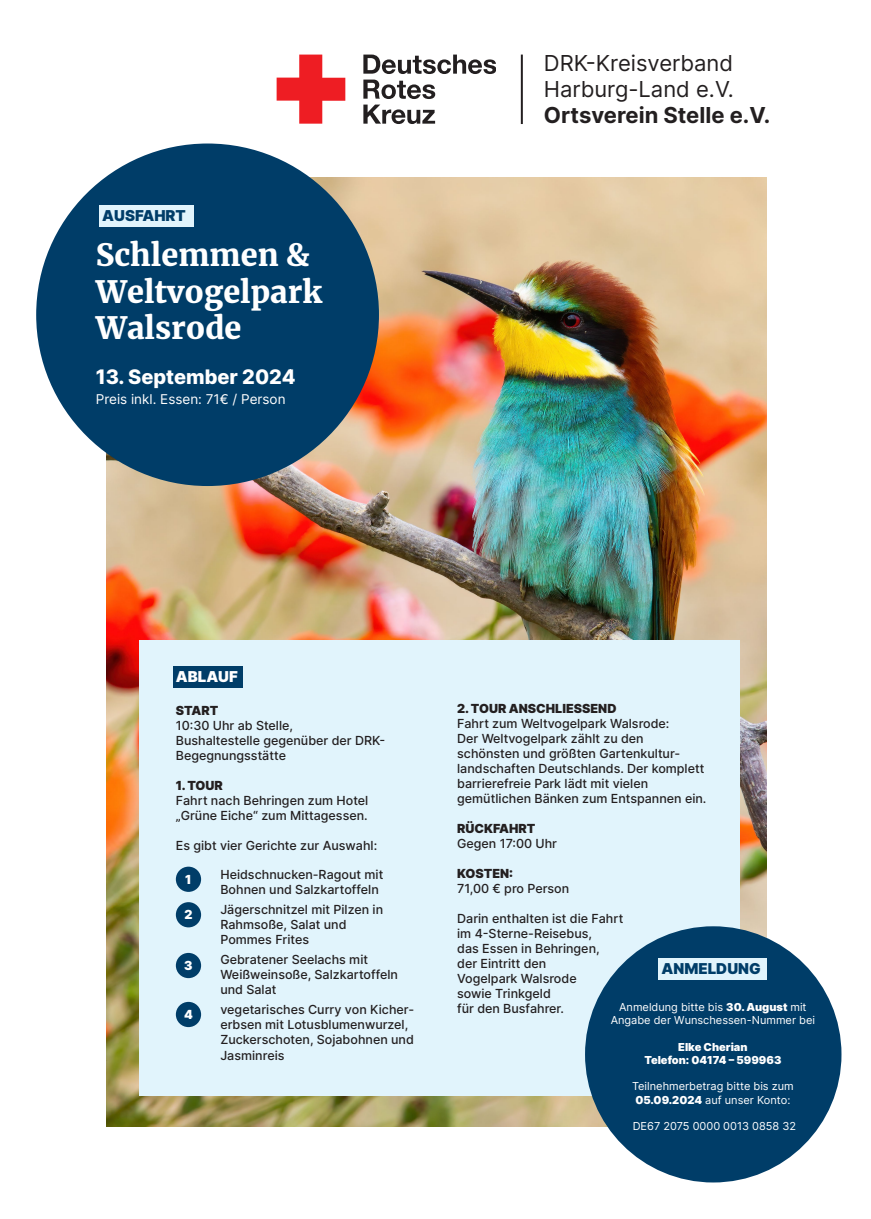
<style>
.page{position:relative;width:871px;height:1219px;background:#fff}
.page>*{position:absolute;margin:0;border:0;box-sizing:border-box;transform-origin:0 0}
.t1{font:900 30.5px/36.6px "Merriweather";color:#fff}
.t2{font:22px/26.4px "Inter";color:#231f20}
.t3{font:700 22px "Inter";color:#231f20}
.t4{font:800 20px "Inter";color:#fff}
.t5{font:900 15px "Inter";color:#003d68}
.t6{font:900 15px "Inter";color:#fff}
.t7{font:13.5px "Inter";color:#fff}
.t8{font:500 12.5px/15px "Inter";color:#231f20}
.t9{font:900 12.5px "Inter";color:#231f20}
.t10{font:900 12.5px "Inter";color:#fff}
.t11{font:11px/13.2px "Inter";color:#fff;text-align:center}
.t12{font:900 11px/13.2px "Inter";color:#fff;text-align:center}
.s1{font-weight:900}
</style>
<div class="page">
<img style="left:106px;top:177px;width:660px;height:950px">
<div style="left:36px;top:144px;width:343px;height:342px;background:#003d68;border-radius:50%"></div>
<div style="left:139px;top:641px;width:601px;height:455px;background:#e1f4fc"></div>
<div style="left:172px;top:666px;width:70px;height:21px;background:#003d68"></div>
<div style="left:176px;top:867px;width:25px;height:25px;background:#003d68;border-radius:50%"></div>
<div style="left:176px;top:902px;width:25px;height:25px;background:#003d68;border-radius:50%"></div>
<div style="left:176px;top:953px;width:25px;height:25px;background:#003d68;border-radius:50%"></div>
<div style="left:176px;top:1002px;width:25px;height:25px;background:#003d68;border-radius:50%"></div>
<div style="left:585px;top:926px;width:256px;height:256px;background:#003d68;border-radius:50%"></div>
<div style="left:658px;top:959px;width:108px;height:21px;background:#e1f4fc"></div>
<div style="left:99px;top:206px;width:94px;height:21px;background:#e1f4fc"></div>
<hr style="left:520px;top:55px;width:2px;height:69px;background:#231f20">
<svg style="left:363px;top:55px;width:132px;height:69px"></svg>
<svg style="left:276px;top:55px;width:69px;height:69px"></svg>
<p class="t5" style="left:102px;top:205px;width:85px">AUSFAHRT</p>
<h1 class="t1" style="left:96px;top:236px;width:228px">Schlemmen &amp;<br>Weltvogelpark<br>Walsrode</h1>
<h3 class="t4" style="left:96px;top:361px;width:201px">13. September 2024</h3>
<p class="t7" style="left:96px;top:389px;width:191px">Preis inkl. Essen: 71€ / Person</p>
<p class="t6" style="left:176px;top:665px;width:64px">ABLAUF</p>
<h2 class="t2" style="left:543px;top:49px;width:191px">DRK-Kreisverband<br>Harburg-Land e.V.</h2>
<h2 class="t3" style="left:543px;top:99px;width:228px">Ortsverein Stelle e.V.</h2>
<p class="t9" style="left:457px;top:698px;width:161px">2. TOUR ANSCHLIESSEND</p>
<p class="t8" style="left:457px;top:715px;width:251px">Fahrt zum Weltvogelpark Walsrode:<br>Der Weltvogelpark zählt zu den schönsten und größten Gartenkultur&shy;landschaften Deutschlands. Der komplett barrierefreie Park lädt mit vielen gemütlichen Bänken zum Entspannen ein.</p>
<p class="t9" style="left:457px;top:818px;width:80px">RÜCKFAHRT</p>
<p class="t8" style="left:457px;top:835px;width:101px">Gegen 17:00 Uhr</p>
<p class="t9" style="left:457px;top:863px;width:57px">KOSTEN:</p>
<p class="t8" style="left:457px;top:880px;width:113px">71,00 € pro Person</p>
<p class="t8" style="left:457px;top:910px;width:168px">Darin enthalten ist die Fahrt im 4-Sterne-Reisebus,<br>das Essen in Behringen,<br>der Eintritt den<br>Vogelpark Walsrode<br>sowie Trinkgeld<br>für den Busfahrer.</p>
<p class="t9" style="left:176px;top:701px;width:44px">START</p>
<p class="t8" style="left:176px;top:718px;width:211px">10:30 Uhr ab Stelle,<br>Bushaltestelle gegenüber der DRK-<br>Begegnungsstätte</p>
<p class="t9" style="left:176px;top:776px;width:49px">1. TOUR</p>
<p class="t8" style="left:176px;top:793px;width:194px">Fahrt nach Behringen zum Hotel „Grüne Eiche“ zum Mittagessen.</p>
<p class="t8" style="left:176px;top:838px;width:203px">Es gibt vier Gerichte zur Auswahl:</p>
<p class="t8" style="left:220px;top:867px;width:164px">Heidschnucken-Ragout mit<br>Bohnen und Salzkartoffeln</p>
<p class="t8" style="left:220px;top:902px;width:164px">Jägerschnitzel mit Pilzen in<br>Rahmsoße, Salat und<br>Pommes Frites</p>
<p class="t8" style="left:220px;top:952px;width:179px">Gebratener Seelachs mit<br>Weißweinsoße, Salzkartoffeln und Salat</p>
<p class="t8" style="left:220px;top:1002px;width:195px">vegetarisches Curry von Kicher&shy;erbsen mit Lotusblumenwurzel,<br>Zuckerschoten, Sojabohnen und<br>Jasminreis</p>
<p class="t10" style="left:185px;top:870px;width:8px">1</p>
<p class="t10" style="left:184px;top:905px;width:10px">2</p>
<p class="t10" style="left:184px;top:956px;width:10px">3</p>
<p class="t10" style="left:184px;top:1005px;width:10px">4</p>
<p class="t11" style="left:610px;top:1000px;width:206px">Anmeldung bitte bis <span class="s1">30. August</span> mit<br>Angabe der Wunschessen-Nummer bei</p>
<p class="t12" style="left:644px;top:1040px;width:138px">Elke Cherian<br>Telefon: 04174 – 599963</p>
<p class="t11" style="left:631px;top:1079px;width:163px">Teilnehmerbetrag bitte bis zum<br><span class="s1">05.09.2024</span> auf unser Konto:</p>
<p class="t11" style="left:632px;top:1119px;width:165px">DE67 2075 0000 0013 0858 32</p>
<p class="t5" style="left:661px;top:957px;width:100px">ANMELDUNG</p>
</div>
